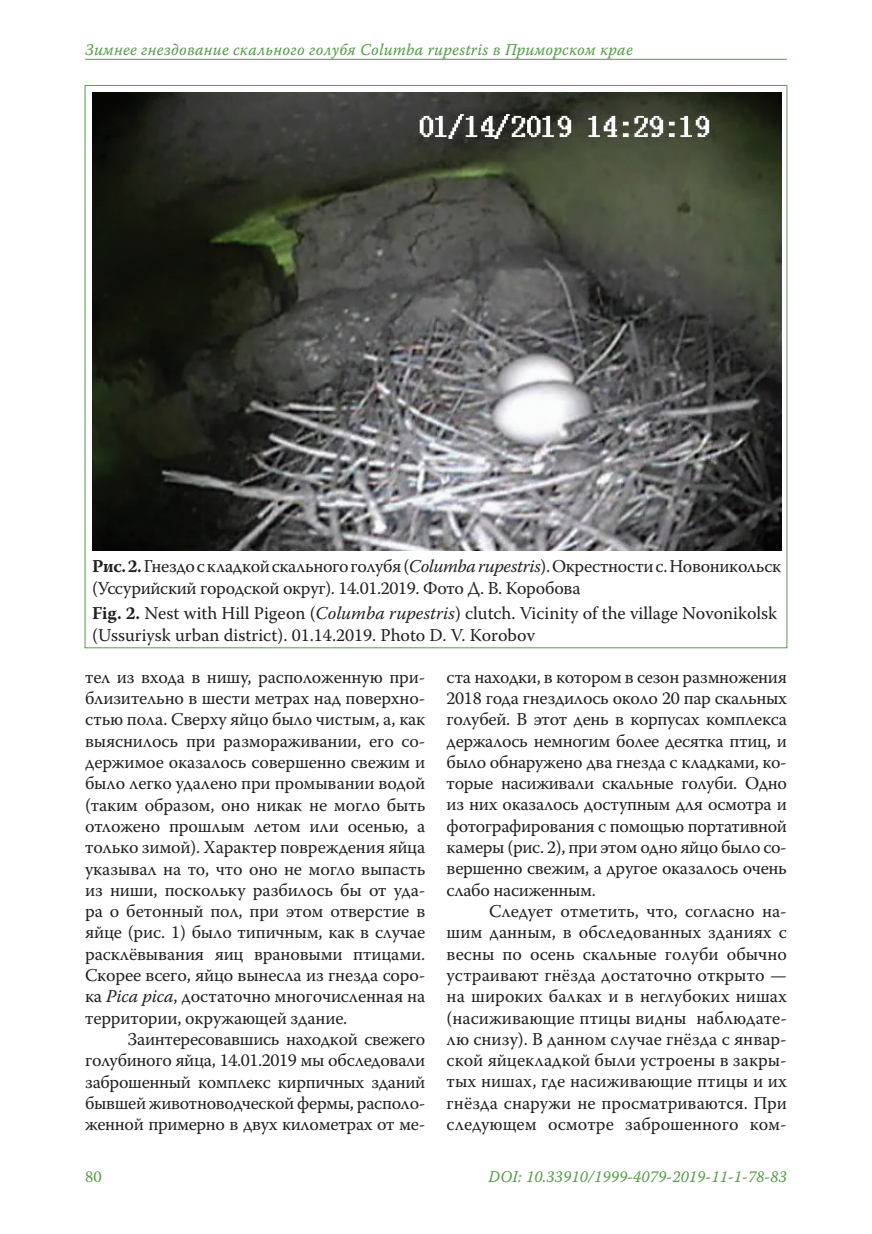
<style>
.page{position:relative;width:872px;height:1234px;background:#fff}
.page>*{position:absolute;margin:0;border:0;box-sizing:border-box;transform-origin:0 0}
.t1{font:18px/21.3px "Warnock Pro";letter-spacing:-.01em;color:#231f20;text-align:justify}
.t2{font:16.5px "Warnock Pro It Capt";letter-spacing:.01em;color:#559d49;scale:.95 1}
.t3{font:16.5px "Warnock Pro";color:#559d49}
.s1{font-weight:700}
.s2{font-style:italic}
</style>
<div class="page">
<hr style="left:85px;top:59px;width:702px;height:1px;background:#559d49">
<img style="left:92px;top:92px;width:689px;height:458px">
<p class="t2" style="left:85px;top:39px;width:578px">Зимнее гнездование скального голубя Columba rupestris в Приморском крае</p>
<p class="t1" style="left:92px;top:555px;width:690px"><span class="s1">Рис. 2.</span> Гнездо с кладкой скального голубя (<span class="s2">Columba rupestris</span>). Окрестности с. Новоникольск (Уссурийский городской округ). 14.01.2019. Фото Д. В. Коробова</p>
<p class="t1" style="left:92px;top:602px;width:686px"><span class="s1">Fig. 2.</span> Nest with Hill Pigeon (<span class="s2">Columba rupestris</span>) clutch. Vicinity of the village Novonikolsk (Ussuriysk urban district). 01.14.2019. Photo D. V. Korobov</p>
<p class="t1" style="left:85px;top:665px;width:342px">тел из входа в нишу, расположенную при&shy;близительно в шести метрах над поверхно&shy;стью пола. Сверху яйцо было чистым, а, как выяснилось при размораживании, его со&shy;держимое оказалось совершенно свежим и было легко удалено при промывании водой (таким образом, оно никак не могло быть отложено прошлым летом или осенью, а только зимой). Характер повреждения яйца указывал на то, что оно не могло выпасть из ниши, поскольку разбилось бы от уда&shy;ра о бетонный пол, при этом отверстие в яйце (рис. 1) было типичным, как в случае расклёвывания яиц врановыми птицами.<br>Скорее всего, яйцо вынесла из гнезда соро&shy;ка <span class="s2">Pica pica</span>, достаточно многочисленная на территории, окружающей здание.</p>
<p class="t1" style="left:85px;top:1027px;width:342px;text-indent:43px">Заинтересовавшись находкой свежего голубиного яйца, 14.01.2019 мы обследовали заброшенный комплекс кирпичных зданий бывшей животноводческой фермы, располо&shy;женной примерно в двух километрах от ме-</p>
<p class="t1" style="left:446px;top:665px;width:342px">ста находки, в котором в сезон размножения 2018 года гнездилось около 20 пар скальных голубей. В этот день в корпусах комплекса держалось немногим более десятка птиц, и было обнаружено два гнезда с кладками, ко&shy;торые насиживали скальные голуби. Одно из них оказалось доступным для осмотра и фотографирования с помощью портативной камеры (рис. 2), при этом одно яйцо было со&shy;вершенно свежим, а другое оказалось очень слабо насиженным.</p>
<p class="t1" style="left:446px;top:899px;width:342px;text-indent:43px">Следует отметить, что, согласно на&shy;шим данным, в обследованных зданиях с весны по осень скальные голуби обычно устраивают гнёзда достаточно открыто — на широких балках и в неглубоких нишах (насиживающие птицы видны наблюдате&shy;лю снизу). В данном случае гнёзда с январ&shy;ской яйцекладкой были устроены в закры&shy;тых нишах, где насиживающие птицы и их гнёзда снаружи не просматриваются. При следующем осмотре заброшенного ком-</p>
<p class="t3" style="left:85px;top:1166px;width:18px">80</p>
<p class="t2" style="left:488px;top:1166px;width:316px">DOI: 10.33910/1999-4079-2019-11-1-78-83</p>
</div>
